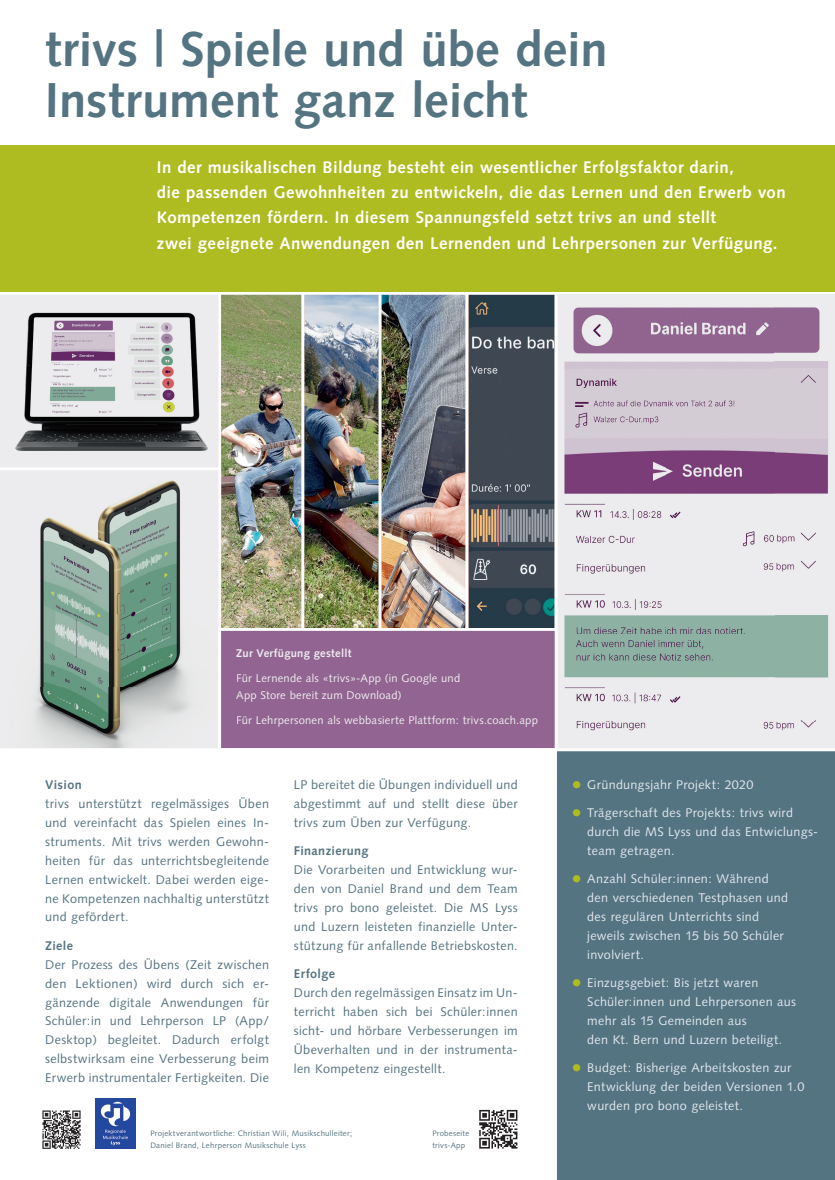
<style>
.page{position:relative;width:835px;height:1180px;background:#fff}
.page>*{position:absolute;margin:0;border:0;box-sizing:border-box;transform-origin:0 0}
.t1{font:700 49px/50.8px "Syntax";color:#557482}
.t2{font:700 16.8px/25.2px "Syntax";letter-spacing:.025em;color:#fff}
.t3{font:12.6px/18.9px "Syntax";letter-spacing:.025em;color:#557482;text-align:justify}
.t4{font:12.6px/18.9px "Syntax";letter-spacing:.025em;color:#dfe6ea}
.t5{font:700 12.6px "Syntax";letter-spacing:.025em;color:#557482}
.t6{font:11.2px/16.8px "Syntax";letter-spacing:.02em;color:#ececee}
.t7{font:700 11.2px "Syntax";letter-spacing:.02em;color:#ececee}
.t8{font:7.87px/11.8px "Syntax";letter-spacing:.03em;color:#557482}
.s1{font-size:21px;color:#aebc21}
</style>
<div class="page">
<div style="left:0;top:145px;width:834px;height:147px;background:#aebc21"></div>
<div style="left:557px;top:750px;width:277px;height:430px;background:#557482"></div>
<img style="left:96px;top:1098px;width:39px;height:50px">
<img style="left:42px;top:1110px;width:39px;height:39px">
<img style="left:221px;top:295px;width:333px;height:333px">
<hr style="left:301px;top:293px;width:3px;height:336px;background:#fff">
<hr style="left:378px;top:293px;width:3px;height:336px;background:#fff">
<hr style="left:465px;top:293px;width:3px;height:336px;background:#fff">
<hr style="left:557px;top:747px;width:277px;height:3px;background:#ececee">
<img style="left:558px;top:295px;width:276px;height:452px">
<img style="left:0;top:470px;width:218px;height:144px">
<img style="left:0;top:614px;width:218px;height:134px">
<img style="left:0;top:299px;width:218px;height:167px">
<svg style="left:0;top:466px;width:218px;height:1px"></svg>
<svg style="left:0;top:295px;width:218px;height:4px"></svg>
<img style="left:479px;top:1109px;width:39px;height:40px">
<div style="left:221px;top:630px;width:333px;height:118px;background:#926491"></div>
<hr style="left:0;top:748px;width:834px;height:3px;background:#fff">
<h1 class="t1" style="left:45px;top:24px;width:564px">trivs | Spiele und übe dein<br>Instrument ganz leicht</h1>
<p class="t2" style="left:157px;top:155px;width:630px">In der musikalischen Bildung besteht ein wesentlicher Erfolgsfaktor darin,<br>die passenden Gewohnheiten zu entwickeln, die das Lernen und den Erwerb von Kompetenzen fördern. In diesem Spannungsfeld setzt trivs an und stellt<br>zwei geeignete Anwendungen den Lernenden und Lehrpersonen zur Verfügung.</p>
<p class="t7" style="left:236px;top:647px;width:117px">Zur Verfügung gestellt</p>
<p class="t6" style="left:236px;top:670px;width:225px">Für Lernende als «trivs»-App (in Google und<br>App Store bereit zum Download)</p>
<p class="t6" style="left:236px;top:712px;width:303px">Für Lehrpersonen als webbasierte Plattform: trivs.coach.app</p>
<p class="t5" style="left:45px;top:777px;width:38px">Vision</p>
<p class="t3" style="left:45px;top:794px;width:225px">trivs unterstützt regelmässiges Üben und vereinfacht das Spielen eines In&shy;struments. Mit trivs werden Gewohn&shy;heiten für das unterrichtsbegleitende Lernen entwickelt. Dabei werden eige&shy;ne Kompetenzen nachhaltig unterstützt und gefördert.</p>
<p class="t5" style="left:45px;top:938px;width:29px">Ziele</p>
<p class="t3" style="left:45px;top:955px;width:225px">Der Prozess des Übens (Zeit zwischen den Lektionen) wird durch sich er&shy;gänzende digitale Anwendungen für Schüler:in und Lehrperson LP (App/ Desktop) begleitet. Dadurch erfolgt selbstwirksam eine Verbesserung beim Erwerb instrumentaler Fertigkeiten. Die</p>
<p class="t3" style="left:294px;top:775px;width:225px">LP bereitet die Übungen individuell und abgestimmt auf und stellt diese über trivs zum Üben zur Verfügung.</p>
<p class="t5" style="left:294px;top:843px;width:76px">Finanzierung</p>
<p class="t3" style="left:294px;top:860px;width:225px">Die Vorarbeiten und Entwicklung wur&shy;den von Daniel Brand und dem Team trivs pro bono geleistet. Die MS Lyss und Luzern leisteten finanzielle Unter&shy;stützung für anfallende Betriebskosten.</p>
<p class="t5" style="left:294px;top:966px;width:43px">Erfolge</p>
<p class="t3" style="left:294px;top:983px;width:225px">Durch den regelmässigen Einsatz im Un&shy;terricht haben sich bei Schüler:innen sicht- und hörbare Verbesserungen im Übeverhalten und in der instrumenta&shy;len Kompetenz eingestellt.</p>
<p class="t8" style="left:150px;top:1127px;width:203px">Projektverantwortliche: Christian Wili, Musikschulleiter;<br>Daniel Brand, Lehrperson Musikschule Lyss</p>
<p class="t8" style="left:432px;top:1127px;width:38px">Probeseite trivs-App</p>
<p class="t4" style="left:571px;top:775px;width:183px"><span class="s1">•</span> Gründungsjahr Projekt: 2020</p>
<p class="t4" style="left:587px;top:803px;width:232px;text-indent:-16px"><span class="s1">•</span> Trägerschaft des Projekts: trivs wird durch die MS Lyss und das Entwiclungs&shy;team getragen.</p>
<p class="t4" style="left:587px;top:869px;width:202px;text-indent:-16px"><span class="s1">•</span> Anzahl Schüler:innen: Während den verschiedenen Testphasen und des regulären Unterrichts sind jeweils zwischen 15 bis 50 Schüler involviert.</p>
<p class="t4" style="left:587px;top:973px;width:210px;text-indent:-16px"><span class="s1">•</span> Einzugsgebiet: Bis jetzt waren<br>Schüler:innen und Lehrpersonen aus mehr als 15 Gemeinden aus<br>den Kt. Bern und Luzern beteiligt.</p>
<p class="t4" style="left:587px;top:1058px;width:218px;text-indent:-16px"><span class="s1">•</span> Budget: Bisherige Arbeitskosten zur<br>Entwicklung der beiden Versionen 1.0 wurden pro bono geleistet.</p>
</div>
